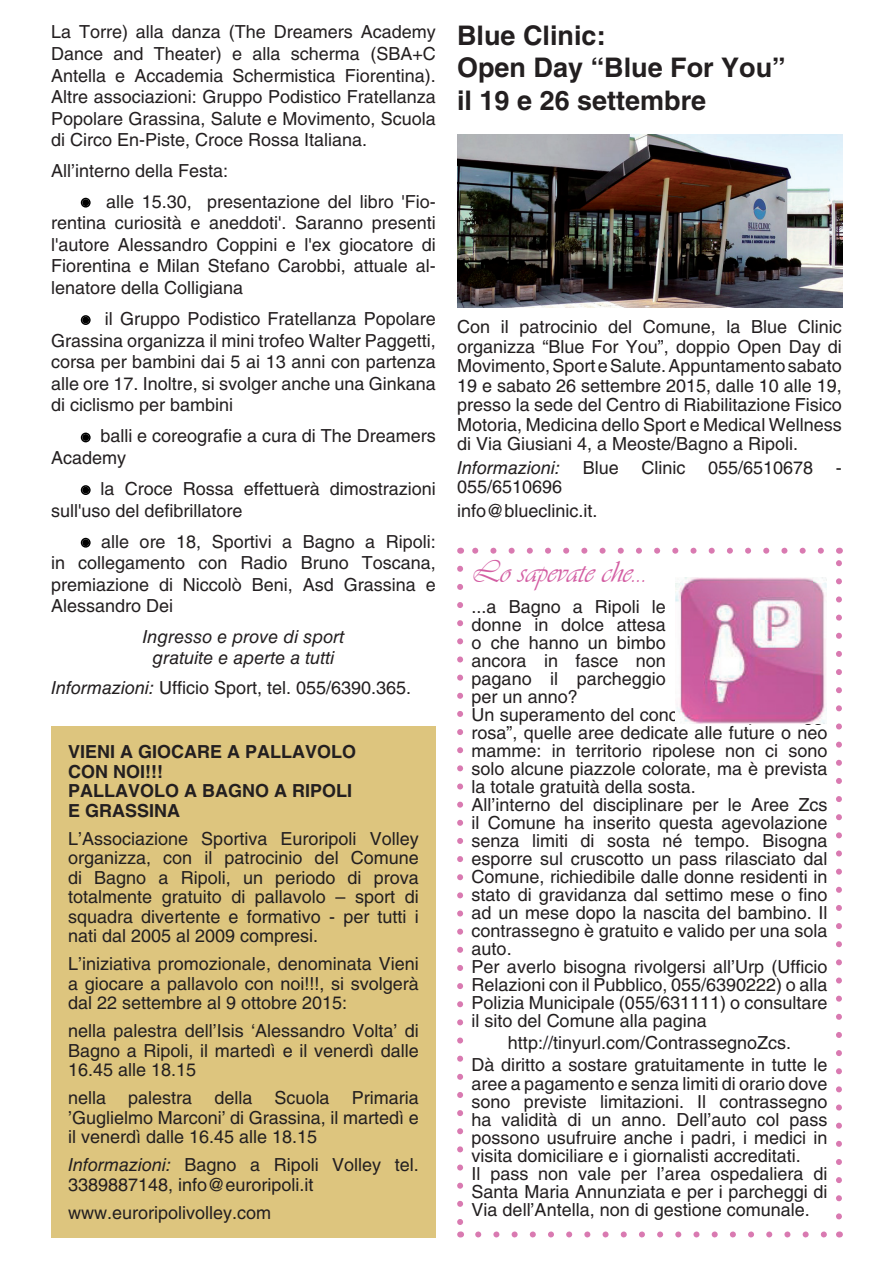
<style>
.page{position:relative;width:893px;height:1263px;background:#fff}
.page>*{position:absolute;margin:0;border:0;box-sizing:border-box;transform-origin:0 0}
.t1{font:31.5px "Vivaldii";color:#d35ea3}
.t2{font:700 27px/32.4px "Helvetica LT Std";color:#231f20}
.t3{font:18px/18px "Helvetica LT Std";color:#231f20;text-align:justify}
.t4{font:700 18px/19.5px "Helvetica LT Std";color:#231f20}
.t5{font:italic 18px/21.6px "Helvetica LT Std";color:#231f20;text-align:center}
.s1{font-style:italic}
</style>
<div class="page">
<svg style="left:81px;top:198px;width:10px;height:10px"></svg>
<svg style="left:81px;top:315px;width:10px;height:10px"></svg>
<svg style="left:81px;top:433px;width:10px;height:9px"></svg>
<svg style="left:81px;top:485px;width:10px;height:10px"></svg>
<svg style="left:81px;top:538px;width:10px;height:10px"></svg>
<div style="left:51px;top:726px;width:385px;height:511px;background:#ddc57e"></div>
<img style="left:457px;top:135px;width:385px;height:172px">
<svg style="left:457px;top:569px;width:6px;height:656px"></svg>
<svg style="left:478px;top:1231px;width:349px;height:6px"></svg>
<svg style="left:836px;top:560px;width:6px;height:656px"></svg>
<svg style="left:472px;top:548px;width:349px;height:6px"></svg>
<img style="left:676px;top:578px;width:150px;height:146px">
<p class="t3" style="left:51px;top:21px;width:386px;line-height:21.6px">La Torre) alla danza (The Dreamers Academy Dance and Theater) e alla scherma (SBA+C Antella e Accademia Schermistica Fiorentina).<br>Altre associazioni: Gruppo Podistico Fratellanza Popolare Grassina, Salute e Movimento, Scuola di Circo En-Piste, Croce Rossa Italiana.</p>
<p class="t3" style="left:106px;top:155px;width:331px;line-height:31px;text-indent:-55px">All’interno della Festa:<br>alle 15.30, presentazione del libro 'Fio-</p>
<p class="t3" style="left:51px;top:212px;width:386px;line-height:21.6px">rentina curiosità e aneddoti'. Saranno presenti l'autore Alessandro Coppini e l'ex giocatore di Fiorentina e Milan Stefano Carobbi, attuale al&shy;lenatore della Colligiana</p>
<p class="t3" style="left:51px;top:308px;width:386px;line-height:21.6px;text-indent:54px">il Gruppo Podistico Fratellanza Popolare Grassina organizza il mini trofeo Walter Paggetti, corsa per bambini dai 5 ai 13 anni con partenza alle ore 17. Inoltre, si svolger anche una Ginkana di ciclismo per bambini</p>
<p class="t3" style="left:51px;top:425px;width:386px;line-height:21.6px;text-indent:49px">balli e coreografie a cura di The Dreamers<br>Academy</p>
<p class="t3" style="left:51px;top:478px;width:386px;line-height:21.6px;text-indent:50px">la Croce Rossa effettuerà dimostrazioni sull'uso del defibrillatore</p>
<p class="t3" style="left:51px;top:530px;width:386px;line-height:21.6px;text-indent:50px">alle ore 18, Sportivi a Bagno a Ripoli: in collegamento con Radio Bruno Toscana, premiazione di Niccolò Beni, Asd Grassina e Alessandro Dei</p>
<p class="t5" style="left:142px;top:625px;width:204px">Ingresso e prove di sport gratuite e aperte a tutti</p>
<p class="t3" style="left:51px;top:679px;width:362px"><span class="s1">Informazioni:</span> Ufficio Sport, tel. 055/6390.365.</p>
<p class="t4" style="left:68px;top:742px;width:290px">VIENI A GIOCARE A PALLAVOLO<br>CON NOI!!!<br>PALLAVOLO A BAGNO A RIPOLI<br>E GRASSINA</p>
<p class="t3" style="left:68px;top:828px;width:352px;line-height:19.5px">L’Associazione Sportiva Euroripoli Volley organizza, con il patrocinio del Comune di Bagno a Ripoli, un periodo di prova totalmente gratuito di pallavolo – sport di squadra divertente e formativo - per tutti i nati dal 2005 al 2009 compresi.</p>
<p class="t3" style="left:68px;top:954px;width:352px;line-height:19.5px">L’iniziativa promozionale, denominata Vieni a giocare a pallavolo con noi!!!, si svolgerà dal 22 settembre al 9 ottobre 2015:</p>
<p class="t3" style="left:68px;top:1021px;width:352px;line-height:19.5px">nella palestra dell’Isis ‘Alessandro Volta’ di Bagno a Ripoli, il martedì e il venerdì dalle 16.45 alle 18.15</p>
<p class="t3" style="left:68px;top:1088px;width:352px;line-height:19.5px">nella palestra della Scuola Primaria ’Guglielmo Marconi’ di Grassina, il martedì e il venerdì dalle 16.45 alle 18.15</p>
<p class="t3" style="left:68px;top:1155px;width:352px;line-height:19.5px"><span class="s1">Informazioni:</span> Bagno a Ripoli Volley tel.<br>3389887148, info@euroripoli.it</p>
<p class="t3" style="left:68px;top:1203px;width:205px">www.euroripolivolley.com</p>
<h2 class="t2" style="left:457px;top:19px;width:330px">Blue Clinic:<br>Open Day “Blue For You” il 19 e 26 settembre</h2>
<p class="t3" style="left:457px;top:317px;width:386px;line-height:19.5px">Con il patrocinio del Comune, la Blue Clinic organizza “Blue For You”, doppio Open Day di Movimento, Sport e Salute. Appuntamento sabato 19 e sabato 26 settembre 2015, dalle 10 alle 19, presso la sede del Centro di Riabilitazione Fisico Motoria, Medicina dello Sport e Medical Wellness di Via Giusiani 4, a Meoste/Bagno a Ripoli.</p>
<p class="t5" style="left:457px;top:457px;width:105px">Informazioni:</p>
<p class="t3" style="left:583px;top:458px;width:38px">Blue</p>
<p class="t3" style="left:641px;top:458px;width:45px">Clinic</p>
<p class="t3" style="left:708px;top:458px;width:107px">055/6510678</p>
<p class="t3" style="left:836px;top:458px;width:7px">-</p>
<p class="t3" style="left:457px;top:475px;width:142px;line-height:23.7px">055/6510696 info@blueclinic.it.</p>
<h1 class="t1" style="left:472px;top:554px;width:178px">Lo sapevate che...</h1>
<p class="t3" style="left:472px;top:598px;width:357px;text-align:left">...a Bagno a Ripoli le<br>donne in dolce attesa<br>o che hanno un bimbo<br>ancora in fasce non<br>pagano il parcheggio<br>per un anno?<br>Un superamento del concetto dei “parcheggi rosa”, quelle aree dedicate alle future o neo mamme: in territorio ripolese non ci sono solo alcune piazzole colorate, ma è prevista la totale gratuità della sosta.<br>All’interno del disciplinare per le Aree Zcs il Comune ha inserito questa agevolazione senza limiti di sosta né tempo. Bisogna esporre sul cruscotto un pass rilasciato dal Comune, richiedibile dalle donne residenti in stato di gravidanza dal settimo mese o fino ad un mese dopo la nascita del bambino. Il contrassegno è gratuito e valido per una sola auto.<br>Per averlo bisogna rivolgersi all’Urp (Ufficio Relazioni con il Pubblico, 055/6390222) o alla Polizia Municipale (055/631111) o consultare il sito del Comune alla pagina</p>
<p class="t3" style="left:472px;top:1032px;width:357px;line-height:22.2px;text-align:center">http://tinyurl.com/ContrassegnoZcs.<br>Dà diritto a sostare gratuitamente in tutte le</p>
<p class="t3" style="left:472px;top:1074px;width:357px;text-align:left">aree a pagamento e senza limiti di orario dove sono previste limitazioni. Il contrassegno ha validità di un anno. Dell’auto col pass possono usufruire anche i padri, i medici in visita domiciliare e i giornalisti accreditati.<br>Il pass non vale per l’area ospedaliera di Santa Maria Annunziata e per i parcheggi di Via dell’Antella, non di gestione comunale.</p>
</div>
